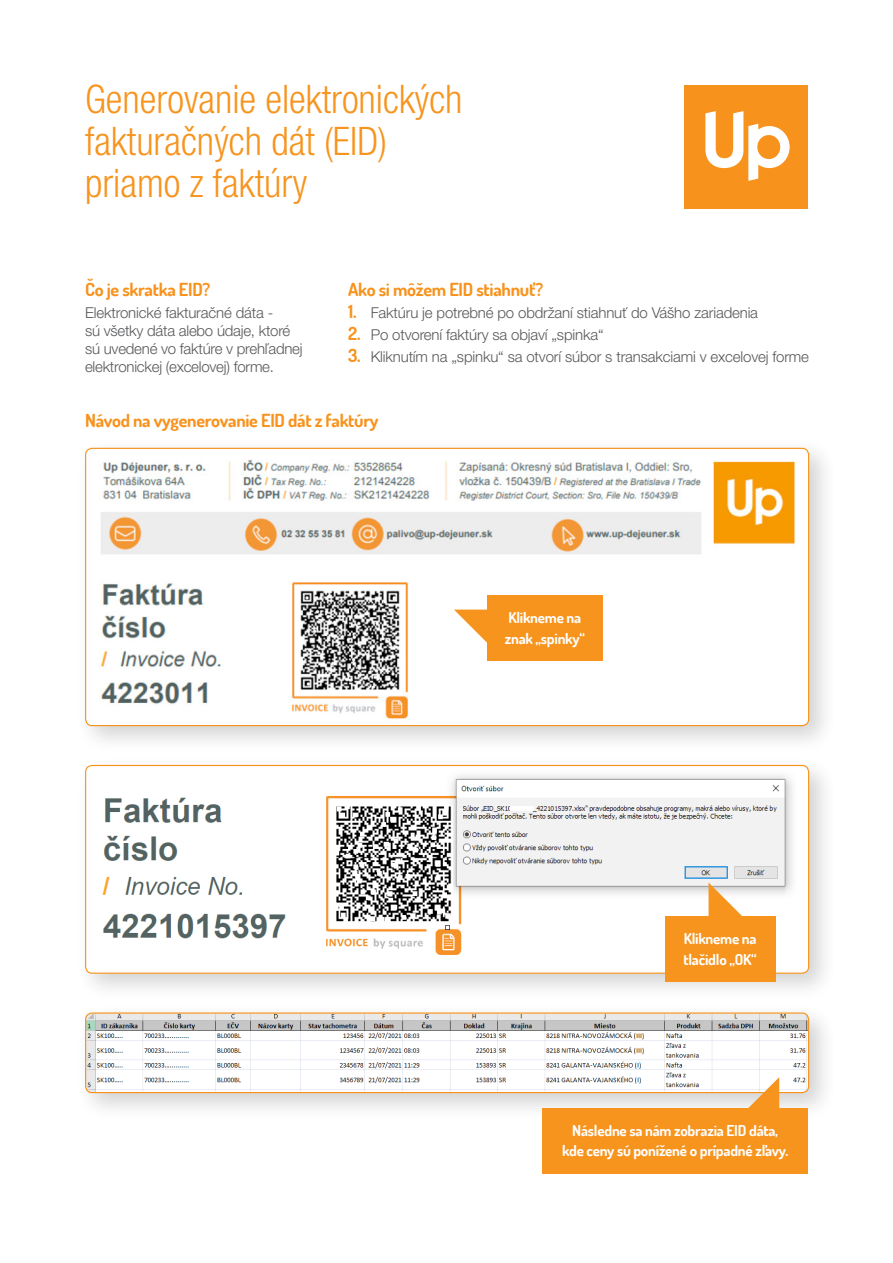
<style>
.page{position:relative;width:893px;height:1263px;background:#fff}
.page>*{position:absolute;margin:0;border:0;box-sizing:border-box;transform-origin:0 0}
.t1{font:300 condensed 39.45px/42px "Helvetica Neue LT Pro";color:#f7941e}
.t2{font:700 18px "Dosis";letter-spacing:-.015em;color:#f7931d}
.t3{font:300 15px/18px "Helvetica Neue LT Pro";letter-spacing:-.01em;color:#57585a}
.t4{font:700 15px/20.2px "Dosis";letter-spacing:-.015em;color:#fff}
.s1{font-family:"Dosis";font-weight:700;font-size:18px;color:#f7931d}
</style>
<div class="page">
<div style="left:684px;top:85px;width:124px;height:124px;background:#f7931d"></div>
<svg style="left:705px;top:111px;width:85px;height:70px"></svg>
<div style="left:75px;top:438px;width:762px;height:316px;background:#231f20;opacity:.2"></div>
<div style="left:86px;top:448px;width:723px;height:278px;background:#fff;border-radius:7px"></div>
<img style="left:100px;top:459px;width:709px;height:267px">
<div style="left:75px;top:755px;width:762px;height:246px;background:#231f20;opacity:.2"></div>
<img style="left:86px;top:765px;width:723px;height:208px">
<div style="left:85px;top:765px;width:724px;height:209px;border:1px solid #f7931d;border-radius:7px"></div>
<div style="left:75px;top:1003px;width:762px;height:118px;background:#231f20;opacity:.2"></div>
<img style="left:86px;top:1013px;width:723px;height:79px">
<div style="left:85px;top:1012px;width:724px;height:81px;border:1px solid #f7931d;border-radius:7px"></div>
<div style="left:487px;top:595px;width:115px;height:66px;background:#f7941e"></div>
<div style="left:665px;top:916px;width:111px;height:65px;background:#f7941e"></div>
<div style="left:542px;top:1108px;width:266px;height:65px;background:#f7941e"></div>
<svg style="left:454px;top:610px;width:33px;height:38px"></svg>
<svg style="left:709px;top:882px;width:38px;height:34px"></svg>
<svg style="left:741px;top:1077px;width:38px;height:31px"></svg>
<h1 class="t1" style="left:85px;top:78px;width:379px">Generovanie elektronických fakturačných dát (EID) priamo z faktúry</h1>
<p class="t2" style="left:85px;top:277px;width:127px">Čo je skratka EID?</p>
<p class="t3" style="left:85px;top:303px;width:219px">Elektronické fakturačné dáta -<br>sú všetky dáta alebo údaje, ktoré sú uvedené vo faktúre v prehľadnej elektronickej (excelovej) forme.</p>
<p class="t2" style="left:348px;top:277px;width:196px">Ako si môžem EID stiahnuť?</p>
<p class="t3" style="left:348px;top:303px;width:411px"><span class="s1">1.</span> Faktúru je potrebné po obdržaní stiahnuť do Vášho zariadenia</p>
<p class="t3" style="left:348px;top:325px;width:257px"><span class="s1">2.</span> Po otvorení faktúry sa objaví „spinka“</p>
<p class="t3" style="left:348px;top:348px;width:462px"><span class="s1">3.</span> Kliknutím na „spinku“ sa otvorí súbor s transakciami v excelovej forme</p>
<p class="t2" style="left:85px;top:409px;width:295px">Návod na vygenerovanie EID dát z faktúry</p>
<p class="t4" style="left:505px;top:607px;width:82px">Klikneme na znak „spinky“</p>
<p class="t4" style="left:683px;top:928px;width:75px">Klikneme na tlačidlo „OK“</p>
<p class="t4" style="left:562px;top:1120px;width:228px;text-align:center">Následne sa nám zobrazia EID dáta, kde ceny sú ponížené o prípadné zľavy.</p>
</div>
